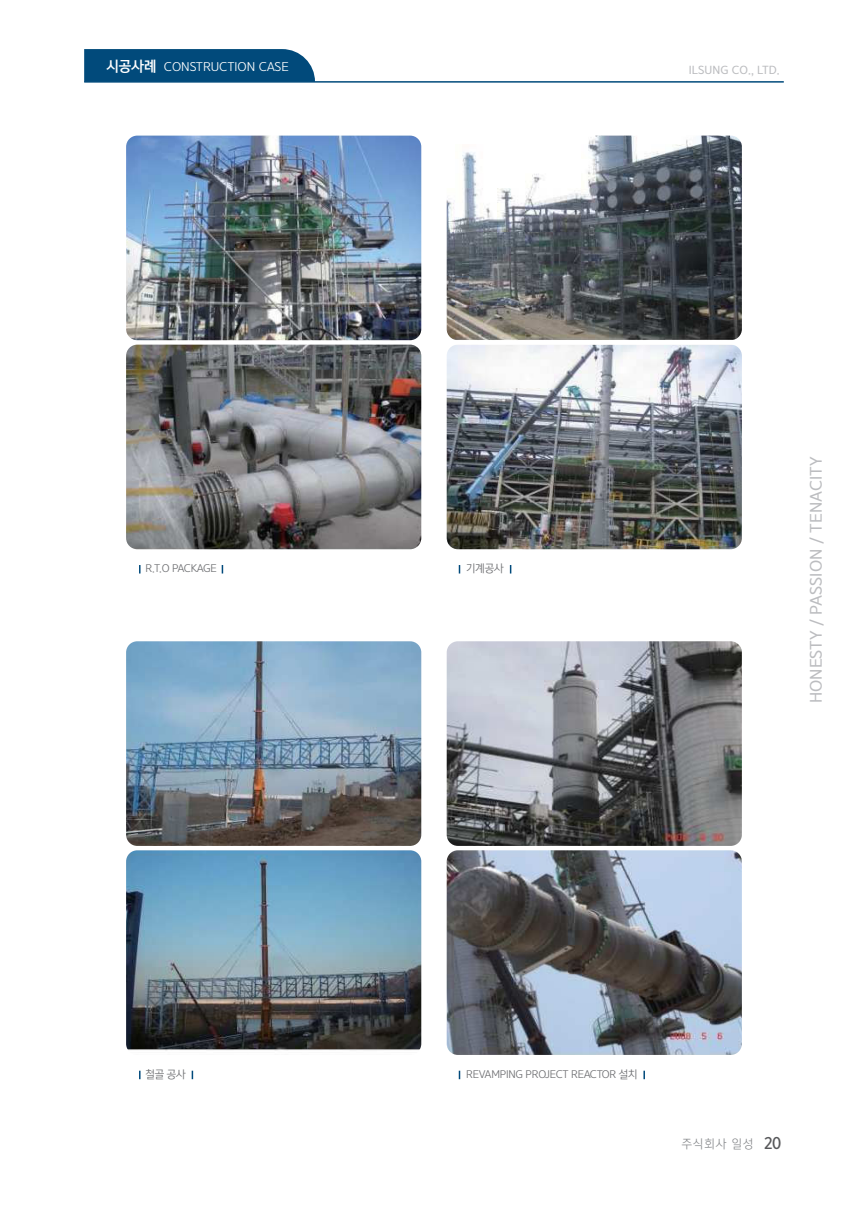
<style>
.page{position:relative;width:868px;height:1208px;background:#fff}
.page>*{position:absolute;margin:0;border:0;box-sizing:border-box;transform-origin:0 0}
.t1{font:15px "Yoon Gothic Pro 760";color:#bcbdc0}
.t2{font:12px "Yoon Gothic Pro 740";color:#fff}
.t3{font:12px "Yoon Gothic Pro 730";letter-spacing:.1em;color:#808285;scale:.95 1}
.t4{font:10.5px "Yoon Gothic Pro 740";letter-spacing:-.02em;color:#6d6e71}
.t5{font:10.5px "Yoon Gothic Pro 760";color:#bcbdc0}
.t6{font:10.5px "Yoon Gothic Pro 740";letter-spacing:-.065em;color:#6d6e71}
.s1{font-family:"Yoon Gothic Pro 770";font-size:13.5px}
.s2{font-family:"Yoon Gothic Pro 770";font-size:15px;color:#57585a}
</style>
<div class="page">
<img style="left:126px;top:345px;width:295px;height:204px">
<img style="left:446px;top:345px;width:295px;height:204px">
<img style="left:126px;top:136px;width:295px;height:204px">
<img style="left:446px;top:136px;width:295px;height:204px">
<img style="left:126px;top:850px;width:295px;height:201px">
<img style="left:446px;top:850px;width:295px;height:205px">
<img style="left:126px;top:641px;width:295px;height:205px">
<img style="left:446px;top:641px;width:295px;height:205px">
<div style="left:84px;top:49px;width:231px;height:32px;background:#014a7b"></div>
<hr style="left:84px;top:81px;width:699px;height:2px;background:#014a7b">
<svg style="left:458px;top:565px;width:2px;height:8px"></svg>
<svg style="left:458px;top:1070px;width:2px;height:9px"></svg>
<svg style="left:643px;top:1070px;width:2px;height:9px"></svg>
<p class="t2" style="left:106px;top:59px;width:184px"><span class="s1">시공사례</span> CONSTRUCTION CASE</p>
<p class="t5" style="left:688px;top:64px;width:92px">ILSUNG CO., LTD.</p>
<p class="t6" style="left:146px;top:562px;width:73px">R.T.O PACKAGE</p>
<p class="t4" style="left:466px;top:562px;width:39px">기계공사</p>
<h1 class="t1" style="left:806px;top:703px;width:248px;rotate:-90deg">HONESTY / PASSION / TENACITY</h1>
<p class="t4" style="left:146px;top:1067px;width:42px">철골 공사</p>
<p class="t4" style="left:466px;top:1067px;width:173px">REVAMPING PROJECT REACTOR 설치</p>
<p class="t3" style="left:681px;top:1136px;width:106px">주식회사 일성 <span class="s2">20</span></p>
</div>
